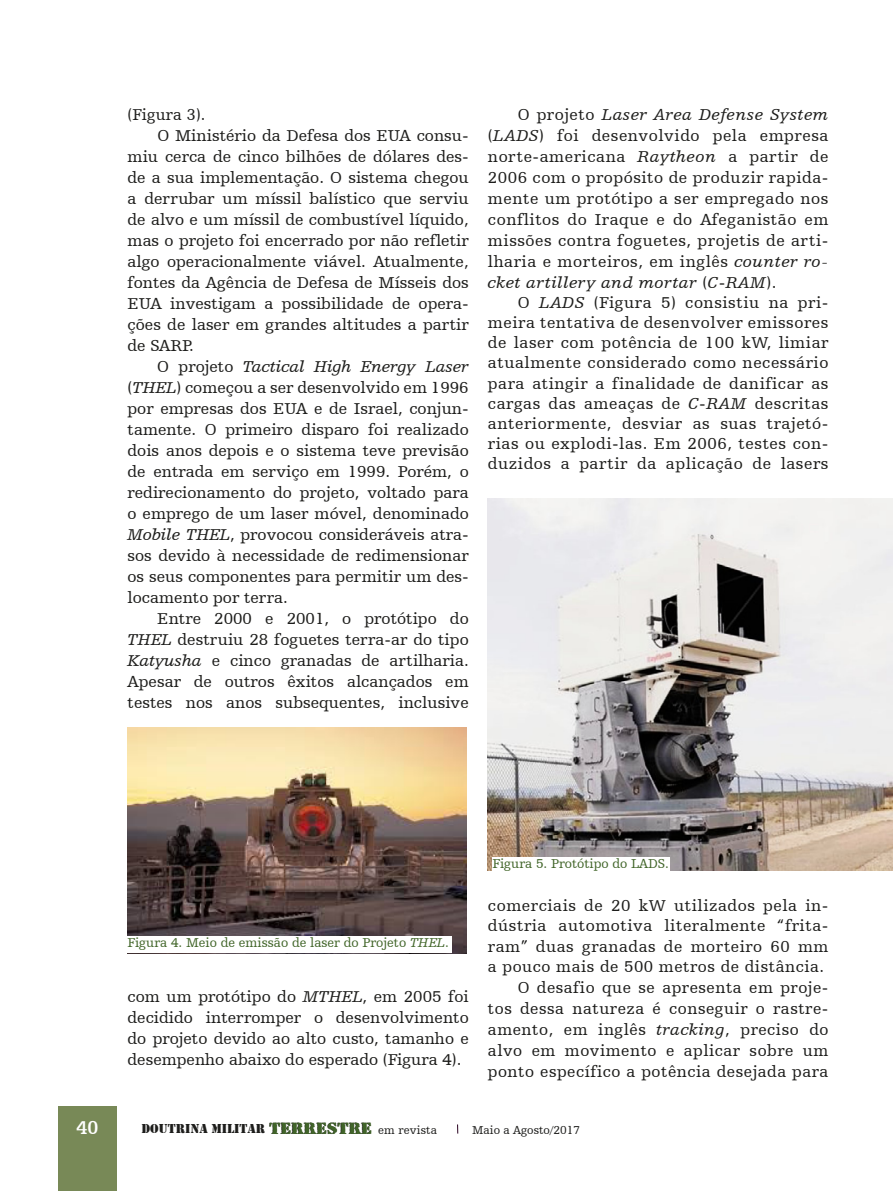
<style>
.page{position:relative;width:893px;height:1191px;background:#fff}
.page>*{position:absolute;margin:0;border:0;box-sizing:border-box;transform-origin:0 0}
.t1{font:700 19.5px "Humanist Slabserif 712 BT";color:#fff}
.t2{font:16.5px/21px "Humanist Slabserif 712 BT";color:#1d1d1b;text-align:justify}
.t3{font:16.5px/20.7px "Humanist Slabserif 712 BT";letter-spacing:.03em;color:#1d1d1b;text-align:right}
.t4{font:italic 16.5px "Humanist Slabserif 712 BT";color:#1d1d1b}
.t5{font:13.5px "Humanist Slabserif 712 BT";color:#416529}
.t6{font:13.35px "Army";color:#1d1d1b}
.t7{font:12px "Humanist Slabserif 712 BT";color:#1d1d1b}
.s1{font-style:normal}
.s2{font-style:italic}
.s3{font-family:"Rubber Stamp Let Plain";font-size:17.1px}
.s4{font-family:"Humanist Slabserif 712 BT";font-size:12px}
</style>
<div class="page">
<div style="left:58px;top:1106px;width:59px;height:85px;background:#788957"></div>
<img style="left:488px;top:499px;width:405px;height:372px">
<img style="left:128px;top:727px;width:339px;height:226px">
<div style="left:128px;top:936px;width:324px;height:16px;background:#fff"></div>
<div style="left:493px;top:857px;width:177px;height:14px;background:#fff"></div>
<p class="t2" style="left:128px;top:104px;width:79px">(Figura 3).</p>
<p class="t2" style="left:157px;top:125px;width:313px">O Ministério da Defesa dos EUA consu-</p>
<p class="t2" style="left:128px;top:146px;width:343px">miu cerca de cinco bilhões de dólares des-</p>
<p class="t2" style="left:128px;top:167px;width:343px">de a sua implementação. O sistema chegou</p>
<p class="t2" style="left:128px;top:188px;width:343px">a derrubar um míssil balístico que serviu</p>
<p class="t2" style="left:128px;top:209px;width:343px">de alvo e um míssil de combustível líquido,</p>
<p class="t2" style="left:128px;top:230px;width:343px">mas o projeto foi encerrado por não refletir</p>
<p class="t2" style="left:128px;top:251px;width:343px">algo operacionalmente viável. Atualmente,</p>
<p class="t2" style="left:128px;top:272px;width:343px">fontes da Agência de Defesa de Mísseis dos</p>
<p class="t2" style="left:128px;top:293px;width:343px">EUA investigam a possibilidade de opera-</p>
<p class="t2" style="left:128px;top:314px;width:343px">ções de laser em grandes altitudes a partir</p>
<p class="t2" style="left:128px;top:335px;width:68px">de SARP.</p>
<p class="t4" style="left:157px;top:356px;width:313px"><span class="s1">O projeto</span> Tactical High Energy Laser</p>
<p class="t2" style="left:128px;top:377px;width:343px">(<span class="s2">THEL</span>) começou a ser desenvolvido em 1996</p>
<p class="t2" style="left:128px;top:398px;width:343px">por empresas dos EUA e de Israel, conjun-</p>
<p class="t2" style="left:128px;top:419px;width:343px">tamente. O primeiro disparo foi realizado</p>
<p class="t2" style="left:128px;top:440px;width:343px">dois anos depois e o sistema teve previsão</p>
<p class="t2" style="left:128px;top:461px;width:343px">de entrada em serviço em 1999. Porém, o</p>
<p class="t2" style="left:128px;top:482px;width:343px">redirecionamento do projeto, voltado para</p>
<p class="t2" style="left:128px;top:503px;width:343px">o emprego de um laser móvel, denominado</p>
<p class="t2" style="left:128px;top:524px;width:343px"><span class="s2">Mobile THEL</span>, provocou consideráveis atra-</p>
<p class="t2" style="left:128px;top:545px;width:343px">sos devido à necessidade de redimensionar</p>
<p class="t2" style="left:128px;top:566px;width:343px">os seus componentes para permitir um des-</p>
<p class="t2" style="left:128px;top:587px;width:162px">locamento por terra.</p>
<p class="t2" style="left:157px;top:608px;width:313px">Entre 2000 e 2001, o protótipo do</p>
<p class="t2" style="left:128px;top:629px;width:343px"><span class="s2">THEL</span> destruiu 28 foguetes terra-ar do tipo</p>
<p class="t2" style="left:128px;top:650px;width:343px"><span class="s2">Katyusha</span> e cinco granadas de artilharia.</p>
<p class="t2" style="left:128px;top:671px;width:343px">Apesar de outros êxitos alcançados em</p>
<p class="t2" style="left:128px;top:692px;width:343px">testes nos anos subsequentes, inclusive</p>
<p class="t2" style="left:488px;top:104px;width:342px;text-indent:30px">O projeto <span class="s2">Laser Area Defense System </span>(<span class="s2">LADS</span>) foi desenvolvido pela empresa norte-americana <span class="s2">Raytheon</span> a partir de 2006 com o propósito de produzir rapida&shy;mente um protótipo a ser empregado nos conflitos do Iraque e do Afeganistão em missões contra foguetes, projetis de arti&shy;lharia e morteiros, em inglês <span class="s2">counter ro&shy;cket artillery and mortar</span> (<span class="s2">C</span>-<span class="s2">RAM</span>).</p>
<p class="t2" style="left:488px;top:292px;width:342px;line-height:20.1px;text-indent:30px">O <span class="s2">LADS</span> (Figura 5) consistiu na pri&shy;meira tentativa de desenvolver emissores de laser com potência de 100 kW, limiar atualmente considerado como necessário para atingir a finalidade de danificar as cargas das ameaças de <span class="s2">C</span>-<span class="s2">RAM</span> descritas anteriormente, desviar as suas trajetó&shy;rias ou explodi-las. Em 2006, testes con&shy;duzidos a partir da aplicação de lasers</p>
<p class="t5" style="left:128px;top:934px;width:323px">Figura 4. Meio de emissão de laser do Projeto <span class="s2">THEL</span>.</p>
<p class="t2" style="left:128px;top:986px;width:343px">com um protótipo do <span class="s2">MTHEL</span>, em 2005 foi decidido interromper o desenvolvimento do projeto devido ao alto custo, tamanho e desempenho abaixo do esperado (Figura 4).</p>
<p class="t5" style="left:493px;top:855px;width:178px">Figura 5. Protótipo do LADS.</p>
<p class="t3" style="left:488px;top:895px;width:342px">comerciais de 20 kW utilizados pela in&shy;dústria automotiva literalmente “frita&shy;ram” duas granadas de morteiro 60 mm a pouco mais de 500 metros de distância.<br>O desafio que se apresenta em proje-<br>tos dessa natureza é conseguir o rastre&shy;amento, em inglês <span class="s2">tracking</span>, preciso do alvo em movimento e aplicar sobre um ponto específico a potência desejada para</p>
<p class="t1" style="left:77px;top:1115px;width:23px">40</p>
<p class="t6" style="left:142px;top:1120px;width:297px">DOUTRINA MILITAR <span class="s3">TERRESTRE</span> <span class="s4">em revista</span></p>
<p class="t7" style="left:472px;top:1122px;width:109px">Maio a Agosto/2017</p>
</div>
